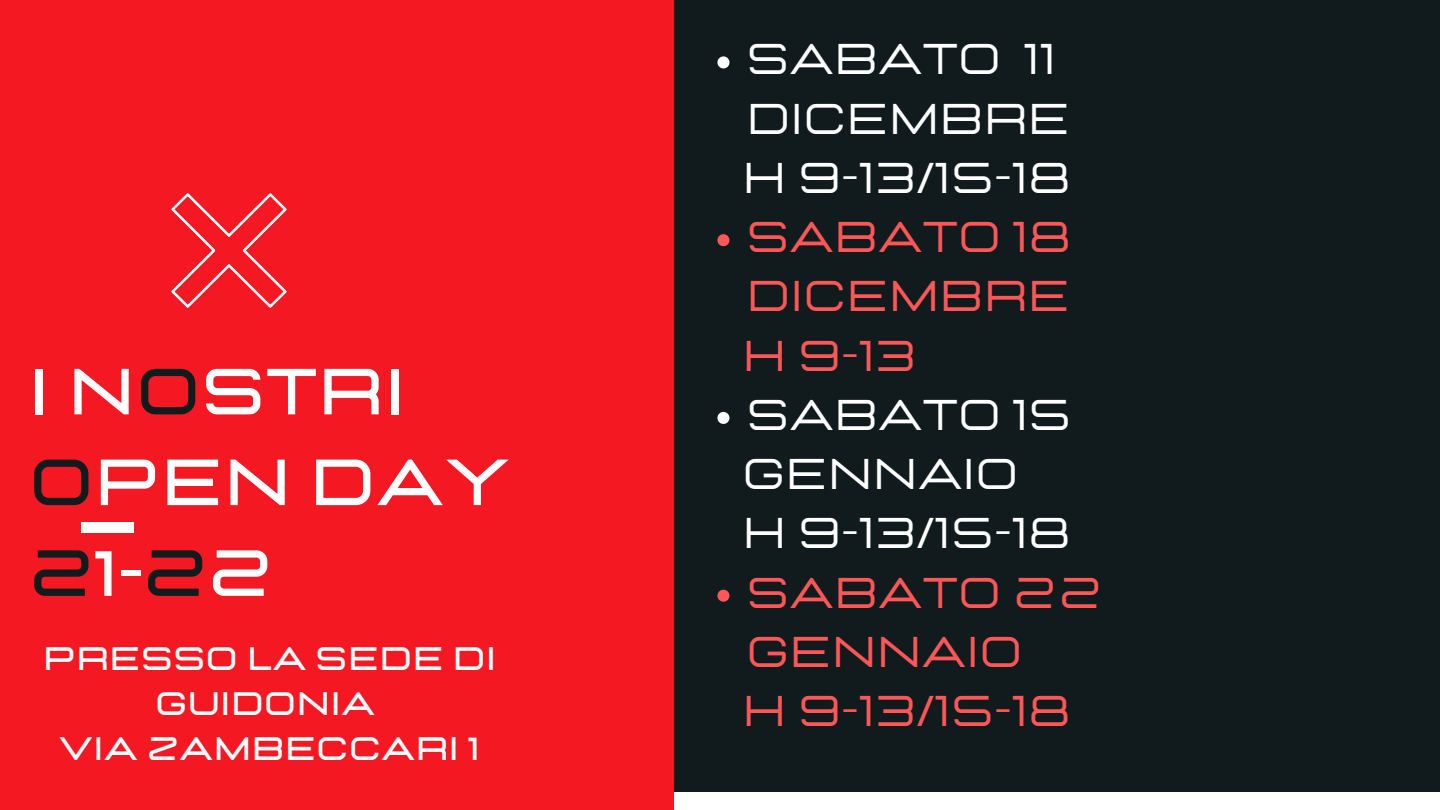
<style>
.page{position:relative;width:1440px;height:810px;background:#111b1e}
.page>*{position:absolute;margin:0;border:0;box-sizing:border-box;transform-origin:0 0}
.t1{font:700 65px/90.8px "Lastica";letter-spacing:.02em;color:#fff}
.t2{font:42.8px/59.2px "Lastica";letter-spacing:.02em;color:#fff}
.t3{font:42.8px/59.2px "Lastica";letter-spacing:.02em;color:#ff5757}
.t4{font:700 32.4px/45px "Lastica";letter-spacing:.02em;color:#fff;text-align:center}
.s1{color:#111b1e}
</style>
<div class="page">
<div style="left:0;top:0;width:674px;height:810px;background:#f41823"></div>
<div style="left:81px;top:522px;width:52px;height:10px;background:#fff"></div>
<div style="left:674px;top:792px;width:766px;height:18px;background:#fff"></div>
<img style="left:171px;top:193px;width:116px;height:115px">
<svg style="left:717px;top:56px;width:12px;height:12px"></svg>
<svg style="left:717px;top:234px;width:12px;height:12px"></svg>
<svg style="left:717px;top:412px;width:12px;height:12px"></svg>
<svg style="left:717px;top:590px;width:12px;height:12px"></svg>
<p class="t1" style="left:29px;top:348px;width:482px">I N<span class="s1">O</span>STRI<br><span class="s1">O</span>PEN DAY<br><span class="s1">2</span>1-<span class="s1">2</span>2</p>
<p class="t4" style="left:43px;top:637px;width:454px">PRESSO LA SEDE DI<br>GUIDONIA</p>
<p class="t4" style="left:59px;top:727px;width:422px">VIA ZAMBECCARI 1</p>
<p class="t2" style="left:747px;top:31px;width:324px">SABATO 11<br>DICEMBRE</p>
<p class="t2" style="left:743px;top:150px;width:330px">H 9-13/15-18</p>
<p class="t3" style="left:747px;top:209px;width:326px">SABATO 18<br>DICEMBRE</p>
<p class="t3" style="left:743px;top:328px;width:175px">H 9-13</p>
<p class="t2" style="left:747px;top:387px;width:326px">SABATO 15</p>
<p class="t2" style="left:743px;top:446px;width:277px">GENNAIO</p>
<p class="t2" style="left:743px;top:505px;width:330px">H 9-13/15-18</p>
<p class="t3" style="left:747px;top:565px;width:357px">SABATO 22<br>GENNAIO</p>
<p class="t3" style="left:743px;top:683px;width:330px">H 9-13/15-18</p>
</div>
